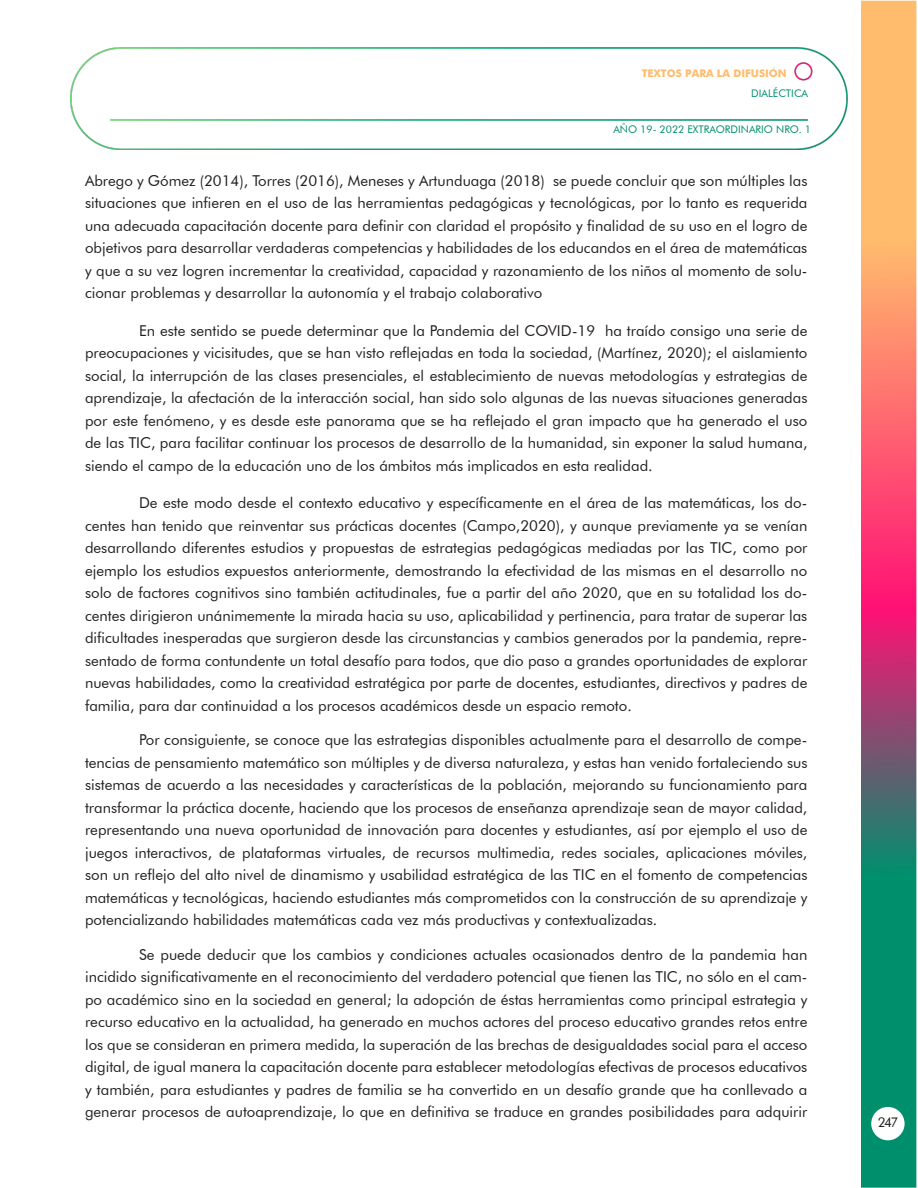
<style>
.page{position:relative;width:918px;height:1188px;background:#fff}
.page>*{position:absolute;margin:0;border:0;box-sizing:border-box;transform-origin:0 0}
.Body_Text{font:15px/22.5px "Futura BT";color:#231f20;text-align:justify}
.t1{font:13.5px "Futura BT";color:#231f20}
.t2{font:10.5px "Futura BT";color:#008f6d}
.t3{font:700 10.5px "Futura";color:#ffbc6d}
</style>
<div class="page">
<img style="left:861px;top:0;width:56px;height:1188px">
<img style="left:71px;top:48px;width:776px;height:102px">
<div style="left:871px;top:1107px;width:34px;height:33px;background:#fff;border-radius:50%"></div>
<p class="t3" style="left:642px;top:66px;width:147px">TEXTOS PARA LA DIFUSIÓN</p>
<p class="t2" style="left:751px;top:87px;width:58px">DIALÉCTICA</p>
<p class="t2" style="left:613px;top:123px;width:199px">AÑO 19- 2022 EXTRAORDINARIO NRO. 1</p>
<p class="Body_Text" style="left:85px;top:169px;width:724px">Abrego y Gómez (2014), Torres (2016), Meneses y Artunduaga (2018) se puede concluir que son múltiples las situaciones que infieren en el uso de las herramientas pedagógicas y tecnológicas, por lo tanto es requerida una adecuada capacitación docente para definir con claridad el propósito y finalidad de su uso en el logro de objetivos para desarrollar verdaderas competencias y habilidades de los educandos en el área de matemáticas y que a su vez logren incrementar la creatividad, capacidad y razonamiento de los niños al momento de solu&shy;cionar problemas y desarrollar la autonomía y el trabajo colaborativo</p>
<p class="Body_Text" style="left:85px;top:319px;width:724px;text-indent:54px">En este sentido se puede determinar que la Pandemia del COVID-19 ha traído consigo una serie de preocupaciones y vicisitudes, que se han visto reflejadas en toda la sociedad, (Martínez, 2020); el aislamiento social, la interrupción de las clases presenciales, el establecimiento de nuevas metodologías y estrategias de aprendizaje, la afectación de la interacción social, han sido solo algunas de las nuevas situaciones generadas por este fenómeno, y es desde este panorama que se ha reflejado el gran impacto que ha generado el uso de las TIC, para facilitar continuar los procesos de desarrollo de la humanidad, sin exponer la salud humana, siendo el campo de la educación uno de los ámbitos más implicados en esta realidad.</p>
<p class="Body_Text" style="left:85px;top:492px;width:724px;text-indent:54px">De este modo desde el contexto educativo y específicamente en el área de las matemáticas, los do&shy;centes han tenido que reinventar sus prácticas docentes (Campo,2020), y aunque previamente ya se venían desarrollando diferentes estudios y propuestas de estrategias pedagógicas mediadas por las TIC, como por ejemplo los estudios expuestos anteriormente, demostrando la efectividad de las mismas en el desarrollo no solo de factores cognitivos sino también actitudinales, fue a partir del año 2020, que en su totalidad los do&shy;centes dirigieron unánimemente la mirada hacia su uso, aplicabilidad y pertinencia, para tratar de superar las dificultades inesperadas que surgieron desde las circunstancias y cambios generados por la pandemia, repre&shy;sentado de forma contundente un total desafío para todos, que dio paso a grandes oportunidades de explorar nuevas habilidades, como la creatividad estratégica por parte de docentes, estudiantes, directivos y padres de familia, para dar continuidad a los procesos académicos desde un espacio remoto.</p>
<p class="Body_Text" style="left:85px;top:729px;width:724px;text-indent:54px">Por consiguiente, se conoce que las estrategias disponibles actualmente para el desarrollo de compe&shy;tencias de pensamiento matemático son múltiples y de diversa naturaleza, y estas han venido fortaleciendo sus sistemas de acuerdo a las necesidades y características de la población, mejorando su funcionamiento para transformar la práctica docente, haciendo que los procesos de enseñanza aprendizaje sean de mayor calidad, representando una nueva oportunidad de innovación para docentes y estudiantes, así por ejemplo el uso de juegos interactivos, de plataformas virtuales, de recursos multimedia, redes sociales, aplicaciones móviles, son un reflejo del alto nivel de dinamismo y usabilidad estratégica de las TIC en el fomento de competencias matemáticas y tecnológicas, haciendo estudiantes más comprometidos con la construcción de su aprendizaje y potencializando habilidades matemáticas cada vez más productivas y contextualizadas.</p>
<p class="Body_Text" style="left:85px;top:943px;width:724px;text-indent:54px">Se puede deducir que los cambios y condiciones actuales ocasionados dentro de la pandemia han incidido significativamente en el reconocimiento del verdadero potencial que tienen las TIC, no sólo en el cam&shy;po académico sino en la sociedad en general; la adopción de éstas herramientas como principal estrategia y recurso educativo en la actualidad, ha generado en muchos actores del proceso educativo grandes retos entre los que se consideran en primera medida, la superación de las brechas de desigualdades social para el acceso digital, de igual manera la capacitación docente para establecer metodologías efectivas de procesos educativos y también, para estudiantes y padres de familia se ha convertido en un desafío grande que ha conllevado a generar procesos de autoaprendizaje, lo que en definitiva se traduce en grandes posibilidades para adquirir</p>
<p class="t1" style="left:878px;top:1114px;width:22px">247</p>
</div>
